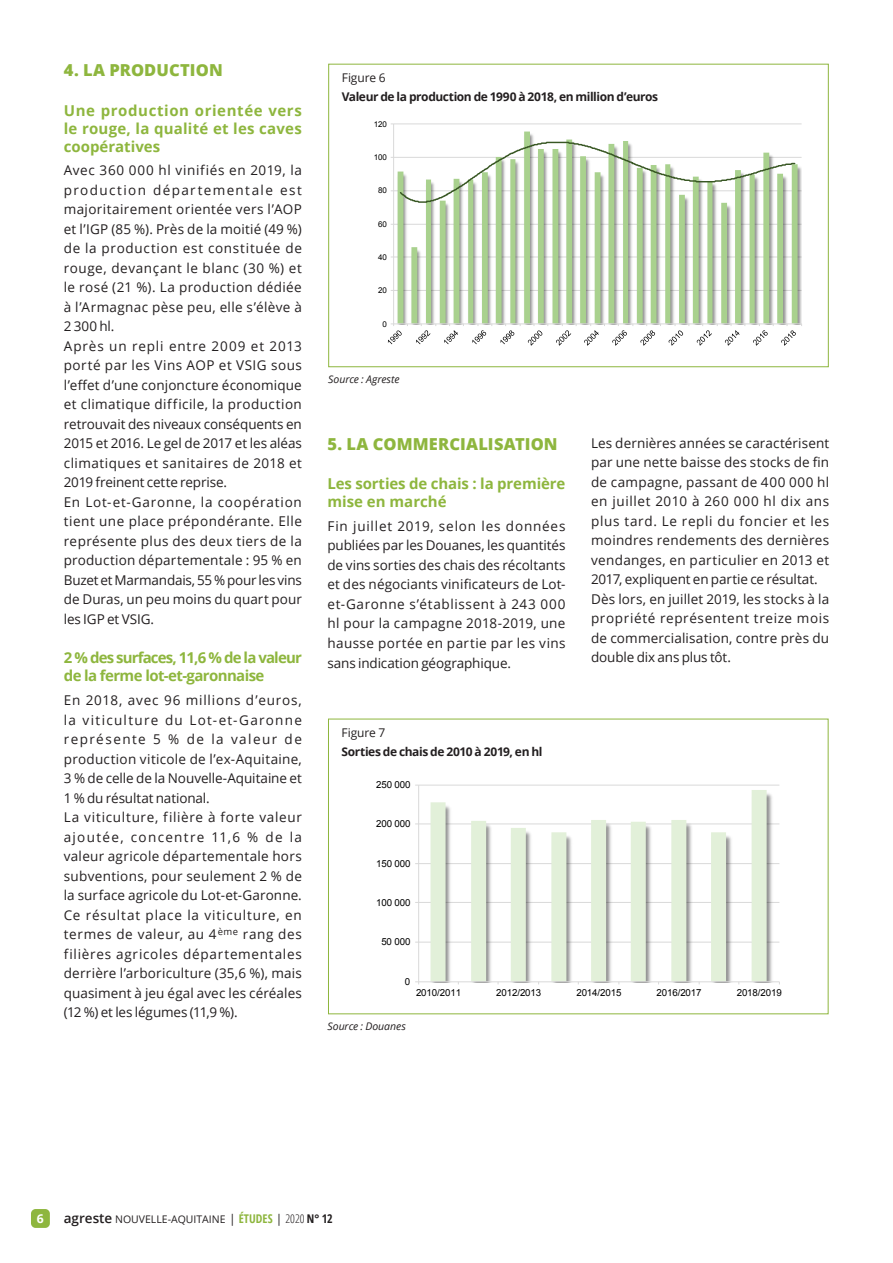
<style>
.page{position:relative;width:893px;height:1263px;background:#fff}
.page>*{position:absolute;margin:0;border:0;box-sizing:border-box;transform-origin:0 0}
.ETUDES_FF_TitreChapi{font:800 16.5px "Open Sans";letter-spacing:.01em;color:#8eb63e}
.ETUDES_Intertitre_N2{font:700 15px/18px "Open Sans";letter-spacing:-.01em;color:#8eb63e;text-align:justify}
.ETUDES_Intertitre_N2-2{font:700 15px/18px "Open Sans";letter-spacing:-.04em;color:#8eb63e}
.ETUDES_Texte{font:13.5px/19.5px "Open Sans";color:#231f20;text-align:justify}
.t1{font:700 12.15px "Open Sans";color:#fff}
.ETUDES_TitreFigures{font:700 12px "Open Sans";letter-spacing:-.035em;color:#231f20}
.ETUDES_NumFigures{font:12px "Open Sans";letter-spacing:-.01em;color:#231f20}
.t2{font:10.5px "Open Sans";color:#231f20}
.ETUDES_Sources{font:italic 10.5px "Open Sans";letter-spacing:-.005em;color:#231f20}
.t3{font:9.75px "Arial";letter-spacing:-.01em;color:#000}
.t4{font:7.95px "Arial";letter-spacing:-.01em;color:#000}
.s1{font-weight:600;font-size:13.5px}
.s2{font-size:12px}
.s3{font-weight:700;font-stretch:condensed;font-size:12px;color:#8eb63e}
.s4{font-weight:300;font-stretch:condensed;font-size:12px}
.s5{font-weight:700;font-stretch:condensed;font-size:12px}
</style>
<div class="page">
<div style="left:31px;top:1209px;width:19px;height:19px;background:#8eb63e;border-radius:5px"></div>
<div style="left:328px;top:64px;width:501px;height:303px;border:1px solid #8eb63e"></div>
<hr style="left:394px;top:290px;width:408px;height:1px;background:#d9d9d9">
<hr style="left:394px;top:257px;width:408px;height:1px;background:#d9d9d9">
<hr style="left:394px;top:224px;width:408px;height:1px;background:#d9d9d9">
<hr style="left:394px;top:124px;width:408px;height:1px;background:#d9d9d9">
<svg style="left:398px;top:132px;width:400px;height:191px"></svg>
<hr style="left:393px;top:124px;width:1px;height:200px;background:#d9d9d9">
<hr style="left:394px;top:323px;width:408px;height:1px;background:#d9d9d9">
<svg style="left:391px;top:141px;width:405px;height:63px"></svg>
<svg style="left:388px;top:323px;width:20px;height:21px"></svg>
<svg style="left:416px;top:324px;width:20px;height:20px"></svg>
<svg style="left:444px;top:324px;width:20px;height:20px"></svg>
<svg style="left:472px;top:324px;width:20px;height:20px"></svg>
<svg style="left:500px;top:324px;width:14px;height:20px"></svg>
<svg style="left:528px;top:324px;width:20px;height:22px"></svg>
<svg style="left:556px;top:324px;width:21px;height:22px"></svg>
<svg style="left:584px;top:324px;width:21px;height:22px"></svg>
<svg style="left:612px;top:324px;width:21px;height:22px"></svg>
<svg style="left:640px;top:324px;width:21px;height:22px"></svg>
<svg style="left:669px;top:324px;width:20px;height:22px"></svg>
<svg style="left:697px;top:324px;width:21px;height:22px"></svg>
<svg style="left:725px;top:324px;width:20px;height:22px"></svg>
<svg style="left:753px;top:324px;width:21px;height:22px"></svg>
<svg style="left:781px;top:324px;width:21px;height:22px"></svg>
<hr style="left:419px;top:942px;width:360px;height:1px;background:#d9d9d9">
<hr style="left:419px;top:902px;width:360px;height:1px;background:#d9d9d9">
<hr style="left:419px;top:863px;width:360px;height:1px;background:#d9d9d9">
<hr style="left:419px;top:823px;width:360px;height:1px;background:#d9d9d9">
<hr style="left:419px;top:785px;width:360px;height:1px;background:#d9d9d9">
<img style="left:427px;top:793px;width:348px;height:188px">
<svg style="left:431px;top:790px;width:336px;height:191px"></svg>
<hr style="left:418px;top:785px;width:1px;height:197px;background:#d9d9d9">
<hr style="left:419px;top:981px;width:360px;height:1px;background:#d9d9d9">
<p class="ETUDES_FF_TitreChapi" style="left:64px;top:58px;width:161px">4. LA PRODUCTION</p>
<p class="ETUDES_Intertitre_N2" style="left:64px;top:101px;width:240px">Une production orientée vers le rouge, la qualité et les caves coopératives</p>
<p class="ETUDES_Texte" style="left:64px;top:160px;width:240px">Avec 360 000 hl vinifiés en 2019, la production départementale est majoritairement orientée vers l’AOP et l’IGP (85 %). Près de la moitié (49 %) de la production est constituée de rouge, devançant le blanc (30 %) et le rosé (21 %). La production dédiée à l’Armagnac pèse peu, elle s’élève à 2 300 hl.</p>
<p class="ETUDES_Texte" style="left:64px;top:336px;width:240px">Après un repli entre 2009 et 2013 porté par les Vins AOP et VSIG sous l’effet d’une conjoncture économique et climatique difficile, la production retrouvait des niveaux conséquents en 2015 et 2016. Le gel de 2017 et les aléas climatiques et sanitaires de 2018 et 2019 freinent cette reprise.</p>
<p class="ETUDES_Texte" style="left:64px;top:492px;width:240px">En Lot-et-Garonne, la coopération tient une place prépondérante. Elle représente plus des deux tiers de la production départementale : 95 % en Buzet et Marmandais, 55 % pour les vins de Duras, un peu moins du quart pour les IGP et VSIG.</p>
<p class="ETUDES_Intertitre_N2-2" style="left:64px;top:648px;width:240px">2 % des surfaces, 11,6 % de la valeur de la ferme lot-et-garonnaise</p>
<p class="ETUDES_Texte" style="left:64px;top:690px;width:240px">En 2018, avec 96 millions d’euros, la viticulture du Lot-et-Garonne représente 5 % de la valeur de production viticole de l’ex-Aquitaine, 3 % de celle de la Nouvelle-Aquitaine et 1 % du résultat national.</p>
<p class="ETUDES_Texte" style="left:64px;top:807px;width:240px">La viticulture, filière à forte valeur ajoutée, concentre 11,6 % de la valeur agricole départementale hors subventions, pour seulement 2 % de la surface agricole du Lot-et-Garonne.<br>Ce résultat place la viticulture, en termes de valeur, au 4<sup>ème</sup> rang des filières agricoles départementales derrière l’arboriculture (35,6 %), mais quasiment à jeu égal avec les céréales (12 %) et les légumes (11,9 %).</p>
<p class="ETUDES_NumFigures" style="left:342px;top:70px;width:45px">Figure 6</p>
<p class="ETUDES_TitreFigures" style="left:342px;top:88px;width:318px">Valeur de la production de 1990 à 2018, en million d’euros</p>
<p class="t4" style="left:374px;top:119px;width:15px">120</p>
<p class="t4" style="left:374px;top:152px;width:15px">100</p>
<p class="t4" style="left:378px;top:185px;width:10px">80</p>
<p class="t4" style="left:378px;top:219px;width:10px">60</p>
<p class="t4" style="left:378px;top:252px;width:10px">40</p>
<p class="t4" style="left:378px;top:285px;width:10px">20</p>
<p class="t4" style="left:382px;top:319px;width:6px">0</p>
<p class="ETUDES_Sources" style="left:328px;top:372px;width:73px">Source : Agreste</p>
<p class="ETUDES_FF_TitreChapi" style="left:327px;top:431px;width:232px">5. LA COMMERCIALISATION</p>
<p class="ETUDES_Intertitre_N2" style="left:327px;top:474px;width:239px">Les sorties de chais : la première mise en marché</p>
<p class="ETUDES_Texte" style="left:327px;top:516px;width:240px">Fin juillet 2019, selon les données publiées par les Douanes, les quantités de vins sorties des chais des récoltants et des négociants vinificateurs de Lot&shy;et-Garonne s’établissent à 243 000 hl pour la campagne 2018-2019, une hausse portée en partie par les vins sans indication géographique.</p>
<p class="ETUDES_NumFigures" style="left:342px;top:724px;width:45px">Figure 7</p>
<p class="ETUDES_TitreFigures" style="left:342px;top:743px;width:202px">Sorties de chais de 2010 à 2019, en hl</p>
<p class="t3" style="left:376px;top:778px;width:36px">250 000</p>
<p class="t3" style="left:376px;top:817px;width:36px">200 000</p>
<p class="t3" style="left:376px;top:857px;width:36px">150 000</p>
<p class="t3" style="left:376px;top:896px;width:36px">100 000</p>
<p class="t3" style="left:381px;top:935px;width:31px">50 000</p>
<p class="t3" style="left:405px;top:975px;width:7px">0</p>
<p class="ETUDES_Texte" style="left:591px;top:433px;width:240px">Les dernières années se caractérisent par une nette baisse des stocks de fin de campagne, passant de 400 000 hl en juillet 2010 à 260 000 hl dix ans plus tard. Le repli du foncier et les moindres rendements des dernières vendanges, en particulier en 2013 et 2017, expliquent en partie ce résultat.</p>
<p class="ETUDES_Texte" style="left:591px;top:589px;width:240px">Dès lors, en juillet 2019, les stocks à la propriété représentent treize mois de commercialisation, contre près du double dix ans plus tôt.</p>
<p class="ETUDES_Sources" style="left:328px;top:1019px;width:80px">Source : Douanes</p>
<p class="t3" style="left:416px;top:986px;width:47px">2010/2011</p>
<p class="t3" style="left:496px;top:986px;width:47px">2012/2013</p>
<p class="t3" style="left:576px;top:986px;width:47px">2014/2015</p>
<p class="t3" style="left:656px;top:986px;width:47px">2016/2017</p>
<p class="t3" style="left:737px;top:986px;width:47px">2018/2019</p>
<p class="t1" style="left:37px;top:1210px;width:8px">6</p>
<p class="t2" style="left:64px;top:1211px;width:271px"><span class="s1">agreste</span> NOUVELLE-AQUITAINE <span class="s2">|</span> <span class="s3">ÉTUDES</span> <span class="s2">|</span> <span class="s4">2020</span> <span class="s5">N° 12</span></p>
</div>
